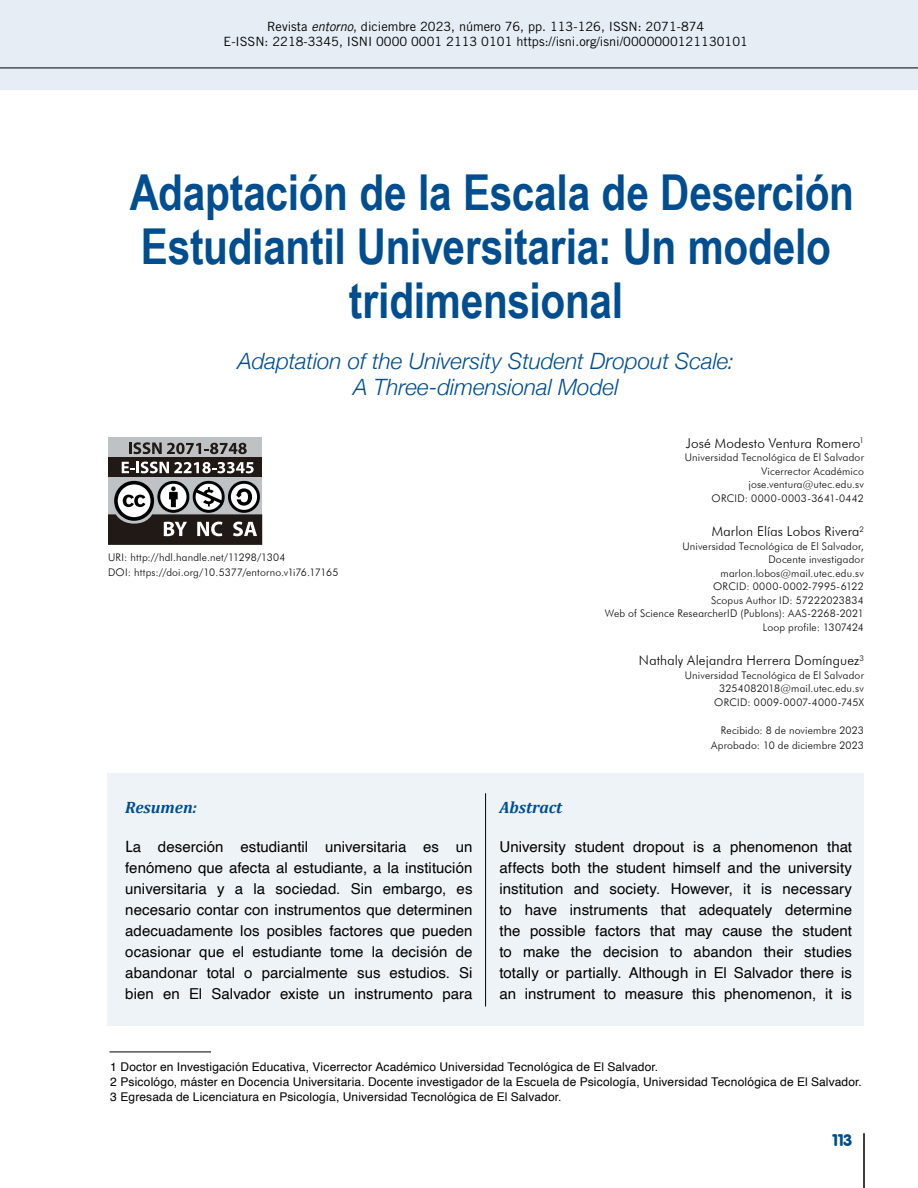
<style>
.page{position:relative;width:918px;height:1188px;background:#fff}
.page>*{position:absolute;margin:0;border:0;box-sizing:border-box;transform-origin:0 0}
.t1{font:700 49.5px/54px "Arial Narrow";letter-spacing:-.005em;color:#004d8f;text-align:center}
.t2{font:italic 300 22.5px/25.8px "Helvetica Neue";letter-spacing:-.005em;color:#004d8f;text-align:center}
.t3{font:italic 700 16.5px "Cambria";color:#004d8f}
.t4{font:900 16.5px "VAG Rounded";color:#004d8f}
.t5{font:15px/21px "Helvetica";letter-spacing:.005em;color:#000;text-align:justify}
.t6{font:300 13.5px "Futura BT";letter-spacing:.01em;color:#000}
.t7{font:12.75px/15px "Trade Gothic";color:#000;text-align:center}
.t8{font:12px/15px "Helvetica";letter-spacing:.015em;color:#000}
.t9{font:300 10.5px/13.5px "Futura BT";letter-spacing:.02em;color:#000;text-align:right}
.s1{font-family:"Trade Gothic LT";font-style:italic}
.s2{font-family:"Calibri";font-size:18px}
</style>
<div class="page">
<div style="left:0;top:0;width:918px;height:89px;background:#e6edf4"></div>
<hr style="left:0;top:68px;width:918px;height:1px;background:#000">
<hr style="left:863px;top:1133px;width:2px;height:55px;background:#000">
<div style="left:108px;top:773px;width:756px;height:253px;background:#edf3f7"></div>
<div style="left:108px;top:438px;width:154px;height:107px;background:#bec2c5"></div>
<div style="left:108px;top:457px;width:154px;height:20px;background:#211915"></div>
<svg style="left:122px;top:462px;width:132px;height:11px"></svg>
<svg style="left:129px;top:442px;width:118px;height:12px"></svg>
<svg style="left:108px;top:481px;width:154px;height:64px"></svg>
<hr style="left:485px;top:793px;width:1px;height:214px;background:#000">
<hr style="left:110px;top:1052px;width:101px;height:1px;background:#000">
<p class="t7" style="left:224px;top:19px;width:526px">Revista <span class="s1">entorno</span>, diciembre 2023, número 76, pp. 113-126, ISSN: 2071-874<br>E-ISSN: 2218-3345, ISNI 0000 0001 2113 0101 https://isni.org/isni/0000000121130101</p>
<h1 class="t1" style="left:130px;top:163px;width:726px">Adaptación de la Escala de Deserción<br>Estudiantil Universitaria: Un modelo tridimensional</h1>
<h2 class="t2" style="left:238px;top:347px;width:498px">Adaptation of the University Student Dropout Scale:<br>A Three-dimensional Model</h2>
<p class="t9" style="left:108px;top:550px;width:232px;line-height:15px;text-align:left">URI: http://hdl.handle.net/11298/1304<br>DOI: https://doi.org/10.5377/entorno.v1i76.17165</p>
<p class="t3" style="left:125px;top:796px;width:73px">Resumen:</p>
<p class="t5" style="left:125px;top:837px;width:349px"><span class="s2">L</span>a deserción estudiantil universitaria es un fenómeno que afecta al estudiante, a la institución universitaria y a la sociedad. Sin embargo, es necesario contar con instrumentos que determinen adecuadamente los posibles factores que pueden ocasionar que el estudiante tome la decisión de abandonar total o parcialmente sus estudios. Si bien en El Salvador existe un instrumento para</p>
<p class="t6" style="left:686px;top:435px;width:180px">José Modesto Ventura Romero<sup>1</sup></p>
<p class="t9" style="left:685px;top:451px;width:181px">Universidad Tecnológica de El Salvador<br>Vicerrector Académico jose.ventura@utec.edu.sv<br>ORCID: 0000-0003-3641-0442</p>
<p class="t6" style="left:712px;top:523px;width:154px">Marlon Elías Lobos Rivera<sup>2</sup></p>
<p class="t9" style="left:605px;top:539px;width:261px">Universidad Tecnológica de El Salvador,<br>Docente investigador<br>marlon.lobos@mail.utec.edu.sv<br>ORCID: 0000-0002-7995-6122<br>Scopus Author ID: 57222023834<br>Web of Science ResearcherID (Publons): AAS-2268-2021<br>Loop profile: 1307424</p>
<p class="t6" style="left:639px;top:652px;width:227px">Nathaly Alejandra Herrera Domínguez<sup>3</sup></p>
<p class="t9" style="left:685px;top:668px;width:181px">Universidad Tecnológica de El Salvador<br>3254082018@mail.utec.edu.sv<br>ORCID: 0009-0007-4000-745X</p>
<p class="t9" style="left:711px;top:723px;width:154px;line-height:15px">Recibido: 8 de noviembre 2023<br>Aprobado: 10 de diciembre 2023</p>
<p class="t3" style="left:500px;top:796px;width:64px">Abstract</p>
<p class="t5" style="left:500px;top:837px;width:354px">University student dropout is a phenomenon that affects both the student himself and the university institution and society. However, it is necessary to have instruments that adequately determine the possible factors that may cause the student to make the decision to abandon their studies totally or partially. Although in El Salvador there is an instrument to measure this phenomenon, it is</p>
<p class="t8" style="left:110px;top:1059px;width:753px">1 Doctor en Investigación Educativa, Vicerrector Académico Universidad Tecnológica de El Salvador.<br>2 Psicológo, máster en Docencia Universitaria. Docente investigador de la Escuela de Psicología, Universidad Tecnológica de El Salvador.<br>3 Egresada de Licenciatura en Psicología, Universidad Tecnológica de El Salvador.</p>
<p class="t4" style="left:833px;top:1130px;width:21px">113</p>
</div>
